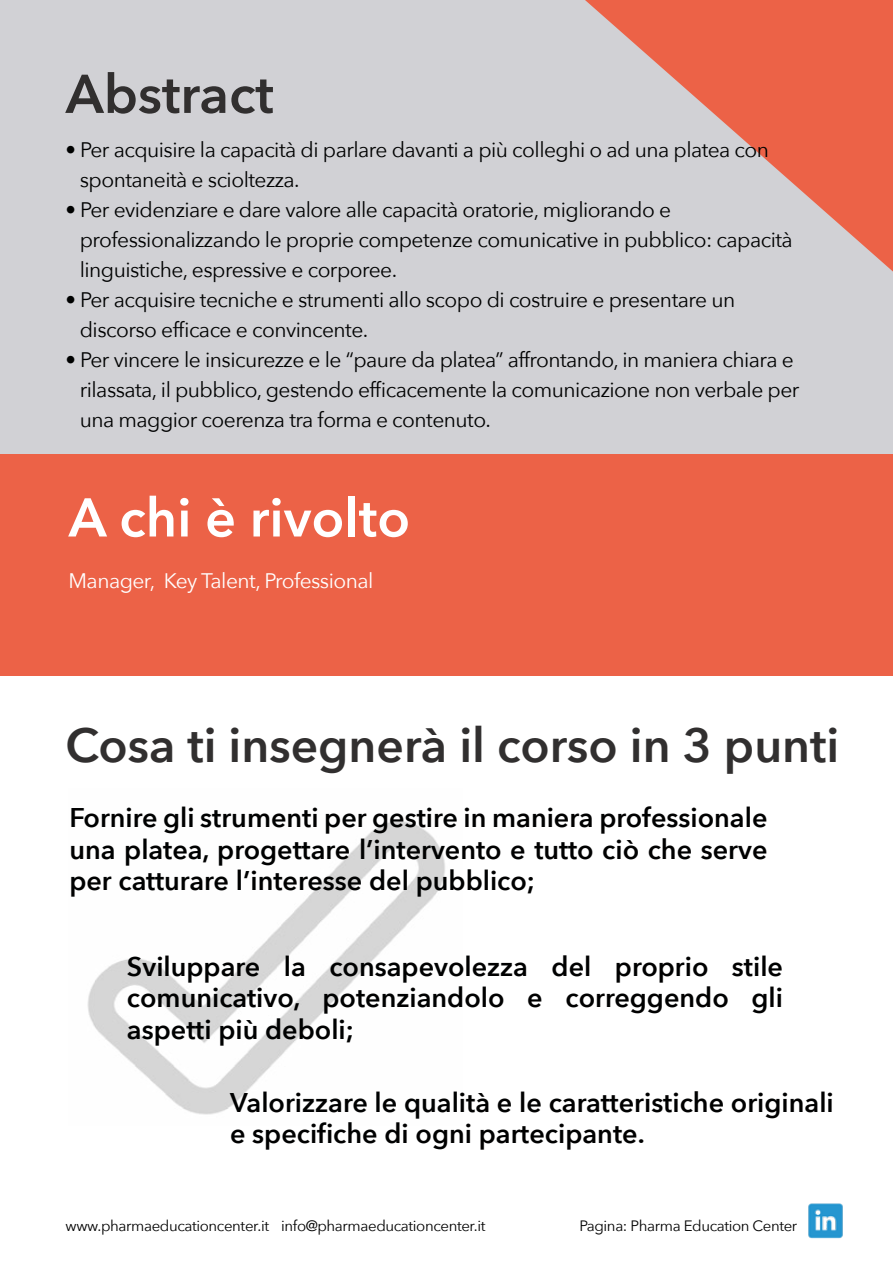
<style>
.page{position:relative;width:893px;height:1263px;background:#fff}
.page>*{position:absolute;margin:0;border:0;box-sizing:border-box;transform-origin:0 0}
.t1{font:600 54px "Avenir Next";color:#fff}
.t2{font:600 54px "Avenir Next";color:#312f2f}
.t3{font:600 48px "Avenir Next";color:#312f2f}
.t4{font:600 27px/31.5px "Avenir Next";color:#000101;text-align:justify}
.t5{font:21px/30px "Avenir Next";letter-spacing:-.025em;color:#000101}
.t6{font:21px "Avenir Next";letter-spacing:-.025em;color:#fff}
.t7{font:15px "Avenir Next";letter-spacing:-.025em;color:#000101}
</style>
<div class="page">
<img style="left:87px;top:821px;width:358px;height:294px">
<div style="left:0;top:0;width:893px;height:454px;background:#d1d1d5"></div>
<svg style="left:585px;top:0;width:308px;height:272px"></svg>
<div style="left:0;top:454px;width:893px;height:222px;background:#ec6247"></div>
<img style="left:808px;top:1203px;width:35px;height:36px">
<h1 class="t2" style="left:66px;top:48px;width:210px">Abstract</h1>
<p class="t5" style="left:80px;top:133px;width:691px;text-indent:-14px">• Per acquisire la capacità di parlare davanti a più colleghi o ad una platea con spontaneità e scioltezza.</p>
<p class="t5" style="left:80px;top:193px;width:714px;text-indent:-14px">• Per evidenziare e dare valore alle capacità oratorie, migliorando e professionalizzando le proprie competenze comunicative in pubblico: capacità linguistiche, espressive e corporee.</p>
<p class="t5" style="left:80px;top:283px;width:657px;text-indent:-14px">• Per acquisire tecniche e strumenti allo scopo di costruire e presentare un discorso efficace e convincente.</p>
<p class="t5" style="left:80px;top:343px;width:721px;text-indent:-14px">• Per vincere le insicurezze e le “paure da platea” affrontando, in maniera chiara e rilassata, il pubblico, gestendo efficacemente la comunicazione non verbale per una maggior coerenza tra forma e contenuto.</p>
<h1 class="t1" style="left:69px;top:471px;width:343px">A chi è rivolto</h1>
<p class="t6" style="left:69px;top:563px;width:306px">Manager, Key Talent, Professional</p>
<h2 class="t3" style="left:66px;top:704px;width:775px">Cosa ti insegnerà il corso in 3 punti</h2>
<p class="t4" style="left:69px;top:802px;width:700px">Fornire gli strumenti per gestire in maniera professionale una platea, progettare l’intervento e tutto ciò che serve per catturare l’interesse del pubblico;</p>
<p class="t4" style="left:127px;top:950px;width:658px">Sviluppare la consapevolezza del proprio stile comunicativo, potenziandolo e correggendo gli aspetti più deboli;</p>
<p class="t4" style="left:230px;top:1086px;width:605px">Valorizzare le qualità e le caratteristiche originali e specifiche di ogni partecipante.</p>
<p class="t7" style="left:66px;top:1213px;width:421px">www.pharmaeducationcenter.it info@pharmaeducationcenter.it</p>
<p class="t7" style="left:579px;top:1213px;width:219px">Pagina: Pharma Education Center</p>
</div>
